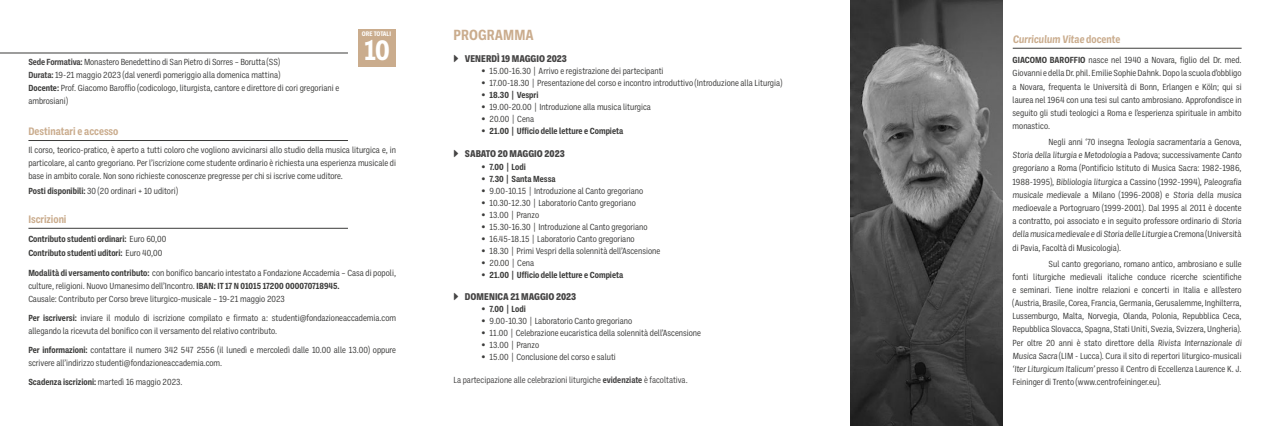
<style>
.page{position:relative;width:1270px;height:426px;background:#fff}
.page>*{position:absolute;margin:0;border:0;box-sizing:border-box;transform-origin:0 0}
.t1{font:700 28.7px "Ballinger Condensed";color:#fff}
.t2{font:700 15px "Ballinger Condensed";color:#caac8d}
.t3{font:700 11px "Ballinger Condensed";color:#caac8d}
.t4{font:800 10px "Ballinger Condensed";color:#454444}
.t5{font:9px/13.2px "Ballinger Condensed";color:#3c3c3b}
.t6{font:700 9px/14.4px "Ballinger Condensed";color:#3c3c3b}
.t7{font:9px "Ballinger Condensed";color:#454444}
.t8{font:700 6.7px "Ballinger Condensed";color:#fff}
.s1{font-weight:700;color:#454444}
.s2{font-weight:700}
.s3{font-weight:400}
.s4{font-family:"Conthrax";font-weight:700}
.s5{font-weight:900}
</style>
<div class="page">
<hr style="left:0;top:53px;width:348px;height:1px;background:#3c3c3b">
<div style="left:358px;top:29px;width:38px;height:37px;background:#caac8d"></div>
<hr style="left:28px;top:140px;width:320px;height:1px;background:#3c3c3b">
<hr style="left:28px;top:228px;width:320px;height:1px;background:#3c3c3b">
<img style="left:850px;top:0;width:153px;height:425px">
<hr style="left:1013px;top:48px;width:229px;height:1px;background:#3c3c3b">
<p class="t5" style="left:28px;top:56px;width:253px"><span class="s1">Sede Formativa:</span> Monastero Benedettino di San Pietro di Sorres – Borutta (SS)</p>
<p class="t8" style="left:362px;top:30px;width:31px">ORE TOTALI</p>
<h1 class="t1" style="left:364px;top:35px;width:27px">10</h1>
<p class="t5" style="left:28px;top:69px;width:312px"><span class="s1">Durata:</span> 19-21 maggio 2023 (dal venerdì pomeriggio alla domenica mattina)<br><span class="s2">Docente:</span> Prof. Giacomo Baroffio (codicologo, liturgista, cantore e direttore di cori gregoriani e ambrosiani)</p>
<p class="t5" style="left:28px;top:143px;width:369px;text-align:justify">Il corso, teorico-pratico, è aperto a tutti coloro che vogliono avvicinarsi allo studio della musica liturgica e, in particolare, al canto gregoriano. Per l’iscrizione come studente ordinario è richiesta una esperienza musicale di base in ambito corale. Non sono richieste conoscenze pregresse per chi si iscrive come uditore.</p>
<p class="t5" style="left:28px;top:184px;width:151px"><span class="s2">Posti disponibili:</span> 30 (20 ordinari + 10 uditori)</p>
<p class="t6" style="left:28px;top:231px;width:140px">Contributo studenti ordinari: <span class="s3">Euro 60,00<br></span>Contributo studenti uditori: <span class="s3">Euro 40,00</span></p>
<p class="t5" style="left:28px;top:266px;width:369px"><span class="s2">Modalità di versamento contributo:</span> con bonifico bancario intestato a Fondazione Accademia – Casa di popoli, culture, religioni. Nuovo Umanesimo dell’Incontro. <span class="s2">IBAN: IT 17 N 01015 17200 000070718945.<br></span>Causale: Contributo per Corso breve liturgico-musicale – 19-21 maggio 2023</p>
<p class="t5" style="left:28px;top:311px;width:369px"><span class="s2">Per iscriversi:</span> inviare il modulo di iscrizione compilato e firmato a: studenti@fondazioneaccademia.com allegando la ricevuta del bonifico con il versamento del relativo contributo.</p>
<p class="t5" style="left:28px;top:343px;width:369px"><span class="s2">Per informazioni:</span> contattare il numero 342 547 2556 (il lunedì e mercoledì dalle 10.00 alle 13.00) oppure scrivere all’indirizzo studenti@fondazioneaccademia.com.</p>
<p class="t5" style="left:28px;top:374px;width:156px"><span class="s2">Scadenza iscrizioni:</span> martedì 16 maggio 2023.</p>
<p class="t3" style="left:28px;top:125px;width:92px">Destinatari e accesso</p>
<p class="t3" style="left:28px;top:213px;width:40px">Iscrizioni</p>
<h2 class="t2" style="left:454px;top:27px;width:82px">PROGRAMMA</h2>
<p class="t4" style="left:454px;top:53px;width:115px"><span class="s4">►</span> VENERDÌ 19 MAGGIO 2023</p>
<p class="t5" style="left:482px;top:65px;width:183px"><span class="s5">•</span> 15.00-16.30 | Arrivo e registrazione dei partecipanti</p>
<p class="t5" style="left:482px;top:77px;width:302px"><span class="s5">•</span> 17.00-18.30 | Presentazione del corso e incontro introduttivo (Introduzione alla Liturgia)</p>
<p class="t6" style="left:482px;top:88px;width:58px"><span class="s5">•</span> 18.30 | Vespri</p>
<p class="t5" style="left:482px;top:101px;width:171px"><span class="s5">•</span> 19.00-20.00 | Introduzione alla musica liturgica</p>
<p class="t5" style="left:482px;top:113px;width:54px"><span class="s5">•</span> 20.00 | Cena</p>
<p class="t6" style="left:482px;top:124px;width:143px"><span class="s5">•</span> 21.00 | Ufficio delle letture e Compieta</p>
<p class="t4" style="left:454px;top:148px;width:113px"><span class="s4">►</span> SABATO 20 MAGGIO 2023</p>
<p class="t6" style="left:482px;top:159px;width:45px"><span class="s5">•</span> 7.00 | Lodi</p>
<p class="t6" style="left:482px;top:171px;width:75px"><span class="s5">•</span> 7.30 | Santa Messa</p>
<p class="t5" style="left:482px;top:184px;width:163px"><span class="s5">•</span> 9.00-10.15 | Introduzione al Canto gregoriano</p>
<p class="t5" style="left:482px;top:196px;width:155px"><span class="s5">•</span> 10.30-12.30 | Laboratorio Canto gregoriano</p>
<p class="t5" style="left:482px;top:208px;width:59px"><span class="s5">•</span> 13.00 | Pranzo</p>
<p class="t5" style="left:482px;top:220px;width:167px"><span class="s5">•</span> 15.30-16.30 | Introduzione al Canto gregoriano</p>
<p class="t5" style="left:482px;top:232px;width:154px"><span class="s5">•</span> 16.45-18.15 | Laboratorio Canto gregoriano</p>
<p class="t5" style="left:482px;top:244px;width:180px"><span class="s5">•</span> 18.30 | Primi Vespri della solennità dell’Ascensione</p>
<p class="t5" style="left:482px;top:256px;width:54px"><span class="s5">•</span> 20.00 | Cena</p>
<p class="t6" style="left:482px;top:267px;width:143px"><span class="s5">•</span> 21.00 | Ufficio delle letture e Compieta</p>
<p class="t4" style="left:454px;top:290px;width:124px"><span class="s4">►</span> DOMENICA 21 MAGGIO 2023</p>
<p class="t6" style="left:482px;top:301px;width:45px"><span class="s5">•</span> 7.00 | Lodi</p>
<p class="t5" style="left:482px;top:313px;width:152px"><span class="s5">•</span> 9.00-10.30 | Laboratorio Canto gregoriano</p>
<p class="t5" style="left:482px;top:325px;width:221px"><span class="s5">•</span> 11.00 | Celebrazione eucaristica della solennità dell’Ascensione</p>
<p class="t5" style="left:482px;top:337px;width:59px"><span class="s5">•</span> 13.00 | Pranzo</p>
<p class="t5" style="left:482px;top:349px;width:135px"><span class="s5">•</span> 15.00 | Conclusione del corso e saluti</p>
<p class="t7" style="left:454px;top:374px;width:236px">La partecipazione alle celebrazioni liturgiche <span class="s2">evidenziate</span> è facoltativa.</p>
<p class="t3" style="left:1013px;top:33px;width:109px">Curriculum Vitae docente</p>
<p class="t5" style="left:1013px;top:53px;width:231px;text-align:justify"><span class="s2">GIACOMO BAROFFIO</span> nasce nel 1940 a Novara, figlio del Dr. med.<br>Giovanni e della Dr. phil. Emilie Sophie Dahnk. Dopo la scuola d’obbligo a Novara, frequenta le Università di Bonn, Erlangen e Köln; qui si laurea nel 1964 con una tesi sul canto ambrosiano. Approfondisce in seguito gli studi teologici a Roma e l’esperienza spirituale in ambito monastico.</p>
<p class="t5" style="left:1013px;top:135px;width:231px;text-align:justify;text-indent:36px">Negli anni ‘70 insegna Teologia sacramentaria a Genova, Storia della liturgia e Metodologia a Padova; successivamente Canto gregoriano a Roma (Pontificio Istituto di Musica Sacra: 1982-1986, 1988-1995), Bibliologia liturgica a Cassino (1992-1994), Paleografia musicale medievale a Milano (1996-2008) e Storia della musica medioevale a Portogruaro (1999-2001). Dal 1995 al 2011 è docente a contratto, poi associato e in seguito professore ordinario di Storia della musica medievale e di Storia delle Liturgie a Cremona (Università di Pavia, Facoltà di Musicologia).</p>
<p class="t5" style="left:1013px;top:256px;width:231px;text-align:justify;text-indent:36px">Sul canto gregoriano, romano antico, ambrosiano e sulle fonti liturgiche medievali italiche conduce ricerche scientifiche e seminari. Tiene inoltre relazioni e concerti in Italia e all’estero (Austria, Brasile, Corea, Francia, Germania, Gerusalemme, Inghilterra, Lussemburgo, Malta, Norvegia, Olanda, Polonia, Repubblica Ceca, Repubblica Slovacca, Spagna, Stati Uniti, Svezia, Svizzera, Ungheria).<br>Per oltre 20 anni è stato direttore della Rivista Internazionale di Musica Sacra (LIM - Lucca). Cura il sito di repertori liturgico-musicali ‘Iter Liturgicum Italicum’ presso il Centro di Eccellenza Laurence K. J.<br>Feininger di Trento (www.centrofeininger.eu).</p>
</div>
